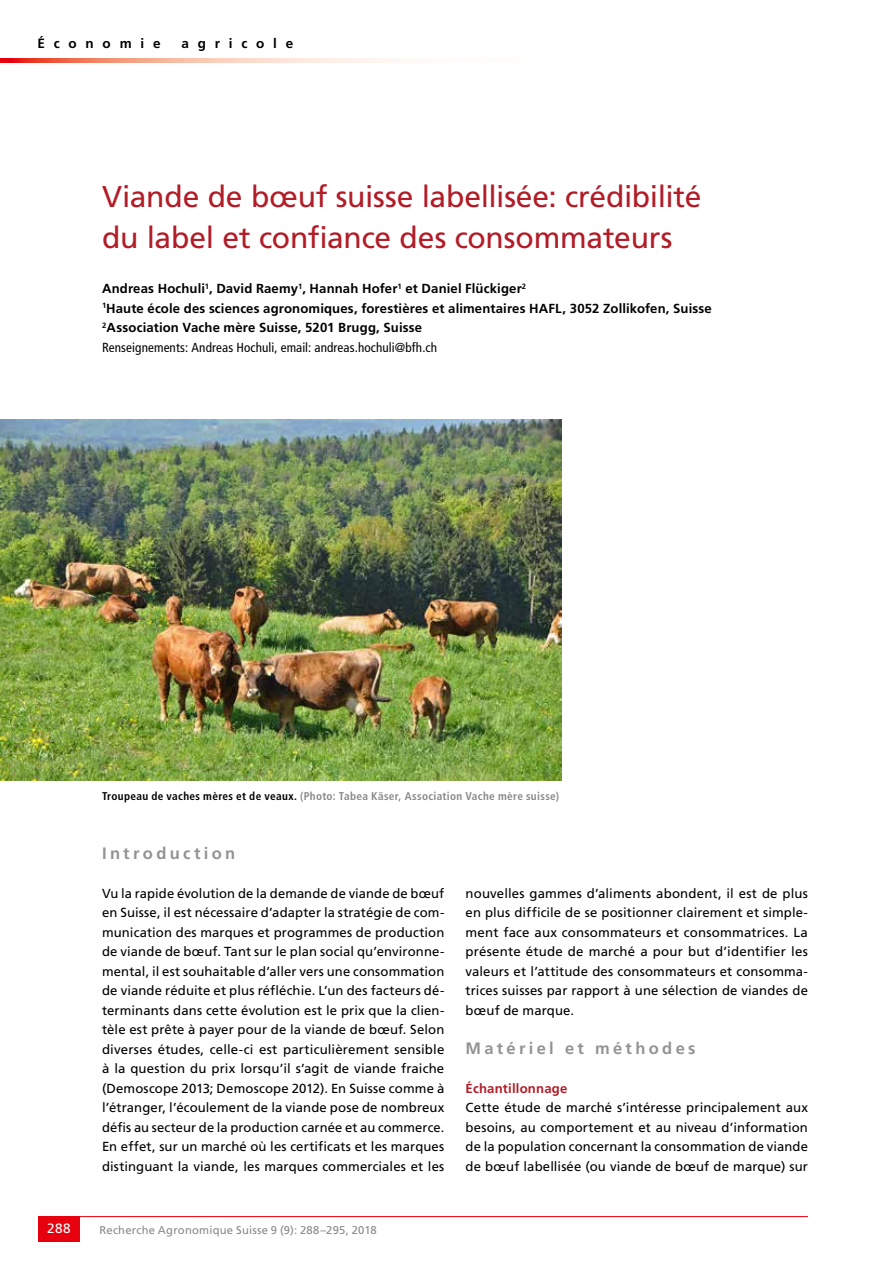
<style>
.page{position:relative;width:893px;height:1263px;background:#fff}
.page>*{position:absolute;margin:0;border:0;box-sizing:border-box;transform-origin:0 0}
.t1{font:30px/40.5px "Frutiger LT Std";letter-spacing:-.01em;color:#b21c27}
.t2{font:700 16.5px "Frutiger LT Std";letter-spacing:.2em;color:#929493}
.t3{font:700 13.5px "Frutiger LT Std";letter-spacing:.655em;color:#000}
.t4{font:13.5px "Frutiger LT Std";color:#fff}
.t5{font:13.2px/19.5px "Frutiger LT Std";letter-spacing:.01em;color:#000;text-align:justify}
.t6{font:700 13.2px/19.5px "Frutiger LT Std";letter-spacing:.01em;color:#000}
.t7{font:700 13.2px "Frutiger LT Std";letter-spacing:.015em;color:#b21c27}
.t8{font:700 condensed 11.25px "Frutiger LT Std";letter-spacing:.03em;color:#878988}
.t9{font:11.25px "Frutiger LT Std";letter-spacing:.02em;color:#878988}
.s1{font-weight:400;font-stretch:condensed}
.s2{color:#000}
</style>
<div class="page">
<svg style="left:0;top:58px;width:403px;height:5px;background:#f6b09e"></svg>
<hr style="left:38px;top:1216px;width:770px;height:1px;background:#e7000e">
<div style="left:38px;top:1216px;width:42px;height:26px;background:#e7000e"></div>
<img style="left:0;top:419px;width:561px;height:362px">
<p class="t3" style="left:37px;top:36px;width:125px">Économie</p>
<p class="t3" style="left:181px;top:36px;width:113px">agricole</p>
<h1 class="t1" style="left:102px;top:177px;width:601px">Viande de bœuf suisse labellisée: crédibilité du label et confiance des consommateurs</h1>
<p class="t6" style="left:102px;top:279px;width:611px">Andreas Hochuli<sup>1</sup>, David Raemy<sup>1</sup>, Hannah Hofer<sup>1</sup> et Daniel Flückiger<sup>2<br>1</sup>Haute école des sciences agronomiques, forestières et alimentaires HAFL, 3052 Zollikofen, Suisse <sup>2</sup>Association Vache mère Suisse, 5201 Brugg, Suisse<br><span class="s1">Renseignements: Andreas Hochuli, email: andreas.hochuli@bfh.ch</span></p>
<p class="t8" style="left:102px;top:790px;width:459px"><span class="s2">Troupeau de vaches mères et de veaux.</span> (Photo: Tabea Käser, Association Vache mère suisse)</p>
<p class="t2" style="left:102px;top:843px;width:135px">Introduction</p>
<p class="t5" style="left:102px;top:883px;width:344px">Vu la rapide évolution de la demande de viande de bœuf en Suisse, il est nécessaire d’adapter la stratégie de com&shy;munication des marques et programmes de production de viande de bœuf. Tant sur le plan social qu’environne&shy;mental, il est souhaitable d’aller vers une consommation de viande réduite et plus réfléchie. L’un des facteurs dé&shy;terminants dans cette évolution est le prix que la clien&shy;tèle est prête à payer pour de la viande de bœuf. Selon diverses études, celle-ci est particulièrement sensible à la question du prix lorsqu’il s’agit de viande fraiche (Demoscope 2013; Demoscope 2012). En Suisse comme à l’étranger, l’écoulement de la viande pose de nombreux défis au secteur de la production carnée et au commerce.<br>En effet, sur un marché où les certificats et les marques distinguant la viande, les marques commerciales et les</p>
<p class="t4" style="left:47px;top:1221px;width:25px">288</p>
<p class="t9" style="left:99px;top:1223px;width:279px">Recherche Agronomique Suisse 9 (9): 288–295, 2018</p>
<p class="t5" style="left:466px;top:883px;width:344px">nouvelles gammes d’aliments abondent, il est de plus en plus difficile de se positionner clairement et simple&shy;ment face aux consommateurs et consommatrices. La présente étude de marché a pour but d’identifier les valeurs et l’attitude des consommateurs et consomma&shy;trices suisses par rapport à une sélection de viandes de bœuf de marque.</p>
<p class="t2" style="left:466px;top:1038px;width:231px">Matériel et méthodes</p>
<p class="t7" style="left:466px;top:1080px;width:103px">Échantillonnage</p>
<p class="t5" style="left:466px;top:1098px;width:344px">Cette étude de marché s’intéresse principalement aux besoins, au comportement et au niveau d’information de la population concernant la consommation de viande de bœuf labellisée (ou viande de bœuf de marque) sur</p>
</div>
